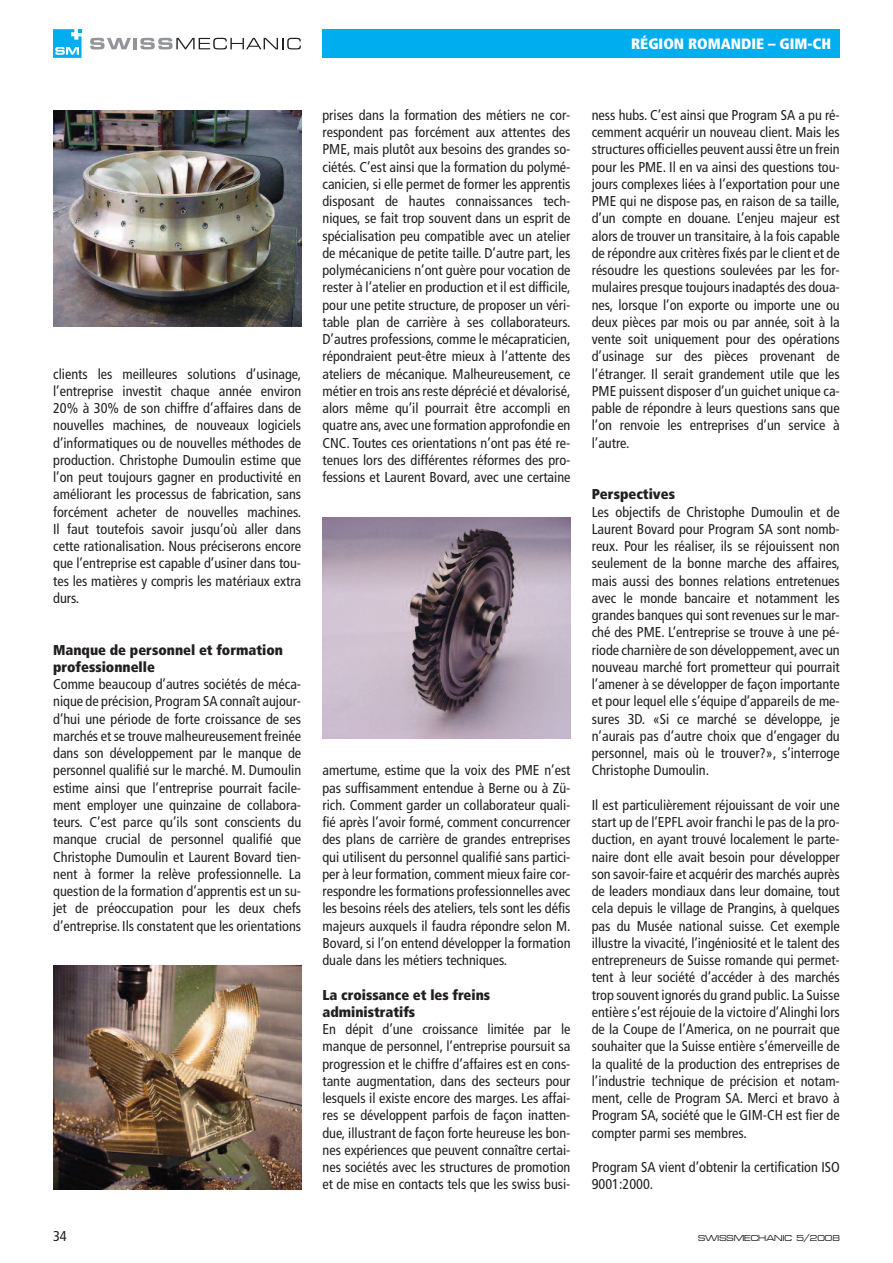
<style>
.page{position:relative;width:893px;height:1263px;background:#fff}
.page>*{position:absolute;margin:0;border:0;box-sizing:border-box;transform-origin:0 0}
.t1{font:900 condensed 15px "Frutiger";color:#fff}
.t2{font:condensed 14.25px/17.2px "Frutiger";color:#231f20;text-align:justify}
.t3{font:900 condensed 14.25px/17.2px "Frutiger";color:#231f20}
.t4{font:9px "Microgramma D Medi Exte";color:#231f20}
</style>
<div class="page">
<div style="left:322px;top:29px;width:518px;height:28px;background:#00aeef"></div>
<svg style="left:90px;top:38px;width:41px;height:11px"></svg>
<hr style="left:133px;top:38px;width:4px;height:11px;background:#939598">
<svg style="left:140px;top:38px;width:161px;height:11px"></svg>
<svg style="left:53px;top:29px;width:29px;height:28px"></svg>
<img style="left:53px;top:110px;width:248px;height:217px">
<img style="left:322px;top:518px;width:248px;height:220px">
<img style="left:53px;top:965px;width:248px;height:224px">
<p class="t1" style="left:631px;top:38px;width:201px">RÉGION ROMANDIE – GIM-CH</p>
<p class="t2" style="left:53px;top:366px;width:250px">clients les meilleures solutions d’usinage, l’entreprise investit chaque année environ 20% à 30% de son chiffre d’affaires dans de nouvelles machines, de nouveaux logiciels d’informatiques ou de nouvelles méthodes de production. Christophe Dumoulin estime que l’on peut toujours gagner en productivité en améliorant les processus de fabrication, sans forcément acheter de nouvelles machines.<br>Il faut toutefois savoir jusqu’où aller dans cette rationalisation. Nous préciserons encore que l’entreprise est capable d’usiner dans tou&shy;tes les matières y compris les matériaux extra durs.</p>
<p class="t3" style="left:53px;top:642px;width:231px">Manque de personnel et formation professionnelle</p>
<p class="t2" style="left:53px;top:677px;width:250px">Comme beaucoup d’autres sociétés de méca&shy;nique de précision, Program SA connaît aujour&shy;d’hui une période de forte croissance de ses marchés et se trouve malheureusement freinée dans son développement par le manque de personnel qualifié sur le marché. M. Dumoulin estime ainsi que l’entreprise pourrait facile&shy;ment employer une quinzaine de collabora&shy;teurs. C’est parce qu’ils sont conscients du manque crucial de personnel qualifié que Christophe Dumoulin et Laurent Bovard tien&shy;nent à former la relève professionnelle. La question de la formation d’apprentis est un su&shy;jet de préoccupation pour les deux chefs d’entreprise. Ils constatent que les orientations</p>
<p class="t2" style="left:322px;top:107px;width:250px">prises dans la formation des métiers ne cor&shy;respondent pas forcément aux attentes des PME, mais plutôt aux besoins des grandes so&shy;ciétés. C’est ainsi que la formation du polymé&shy;canicien, si elle permet de former les apprentis disposant de hautes connaissances tech&shy;niques, se fait trop souvent dans un esprit de spécialisation peu compatible avec un atelier de mécanique de petite taille. D’autre part, les polymécaniciens n’ont guère pour vocation de rester à l’atelier en production et il est difficile, pour une petite structure, de proposer un véri&shy;table plan de carrière à ses collaborateurs.<br>D’autres professions, comme le mécapraticien, répondraient peut-être mieux à l’attente des ateliers de mécanique. Malheureusement, ce métier en trois ans reste déprécié et dévalorisé, alors même qu’il pourrait être accompli en quatre ans, avec une formation approfondie en CNC. Toutes ces orientations n’ont pas été re&shy;tenues lors des différentes réformes des pro&shy;fessions et Laurent Bovard, avec une certaine</p>
<p class="t2" style="left:322px;top:763px;width:250px">amertume, estime que la voix des PME n’est pas suffisamment entendue à Berne ou à Zü&shy;rich. Comment garder un collaborateur quali&shy;fié après l’avoir formé, comment concurrencer des plans de carrière de grandes entreprises qui utilisent du personnel qualifié sans partici&shy;per à leur formation, comment mieux faire cor&shy;respondre les formations professionnelles avec les besoins réels des ateliers, tels sont les défis majeurs auxquels il faudra répondre selon M.<br>Bovard, si l’on entend développer la formation duale dans les métiers techniques.</p>
<p class="t3" style="left:322px;top:987px;width:169px">La croissance et les freins administratifs</p>
<p class="t2" style="left:322px;top:1022px;width:250px">En dépit d’une croissance limitée par le manque de personnel, l’entreprise poursuit sa progression et le chiffre d’affaires est en cons&shy;tante augmentation, dans des secteurs pour lesquels il existe encore des marges. Les affai&shy;res se développent parfois de façon inatten&shy;due, illustrant de façon forte heureuse les bon&shy;nes expériences que peuvent connaître certai&shy;nes sociétés avec les structures de promotion et de mise en contacts tels que les swiss busi-</p>
<p class="t2" style="left:592px;top:107px;width:250px">ness hubs. C’est ainsi que Program SA a pu ré&shy;cemment acquérir un nouveau client. Mais les structures officielles peuvent aussi être un frein pour les PME. Il en va ainsi des questions tou&shy;jours complexes liées à l’exportation pour une PME qui ne dispose pas, en raison de sa taille, d’un compte en douane. L’enjeu majeur est alors de trouver un transitaire, à la fois capable de répondre aux critères fixés par le client et de résoudre les questions soulevées par les for&shy;mulaires presque toujours inadaptés des doua&shy;nes, lorsque l’on exporte ou importe une ou deux pièces par mois ou par année, soit à la vente soit uniquement pour des opérations d’usinage sur des pièces provenant de l’étranger. Il serait grandement utile que les PME puissent disposer d’un guichet unique ca&shy;pable de répondre à leurs questions sans que l’on renvoie les entreprises d’un service à l’autre.</p>
<p class="t3" style="left:592px;top:487px;width:85px">Perspectives</p>
<p class="t2" style="left:592px;top:504px;width:250px">Les objectifs de Christophe Dumoulin et de Laurent Bovard pour Program SA sont nomb&shy;reux. Pour les réaliser, ils se réjouissent non seulement de la bonne marche des affaires, mais aussi des bonnes relations entretenues avec le monde bancaire et notamment les grandes banques qui sont revenues sur le mar&shy;ché des PME. L’entreprise se trouve à une pé&shy;riode charnière de son développement, avec un nouveau marché fort prometteur qui pourrait l’amener à se développer de façon importante et pour lequel elle s’équipe d’appareils de me&shy;sures 3D. «Si ce marché se développe, je n’aurais pas d’autre choix que d’engager du personnel, mais où le trouver?», s’interroge Christophe Dumoulin.</p>
<p class="t2" style="left:592px;top:797px;width:250px">Il est particulièrement réjouissant de voir une start up de l’EPFL avoir franchi le pas de la pro&shy;duction, en ayant trouvé localement le parte&shy;naire dont elle avait besoin pour développer son savoir-faire et acquérir des marchés auprès de leaders mondiaux dans leur domaine, tout cela depuis le village de Prangins, à quelques pas du Musée national suisse. Cet exemple illustre la vivacité, l’ingéniosité et le talent des entrepreneurs de Suisse romande qui permet&shy;tent à leur société d’accéder à des marchés trop souvent ignorés du grand public. La Suisse entière s’est réjouie de la victoire d’Alinghi lors de la Coupe de l’America, on ne pourrait que souhaiter que la Suisse entière s’émerveille de la qualité de la production des entreprises de l’industrie technique de précision et notam&shy;ment, celle de Program SA. Merci et bravo à Program SA, société que le GIM-CH est fier de compter parmi ses membres.</p>
<p class="t2" style="left:592px;top:1160px;width:250px">Program SA vient d’obtenir la certification ISO<br>9001:2000.</p>
<p class="t2" style="left:53px;top:1229px;width:15px">34</p>
<p class="t4" style="left:698px;top:1233px;width:143px">SWISSMECHANIC 5/2008</p>
</div>
